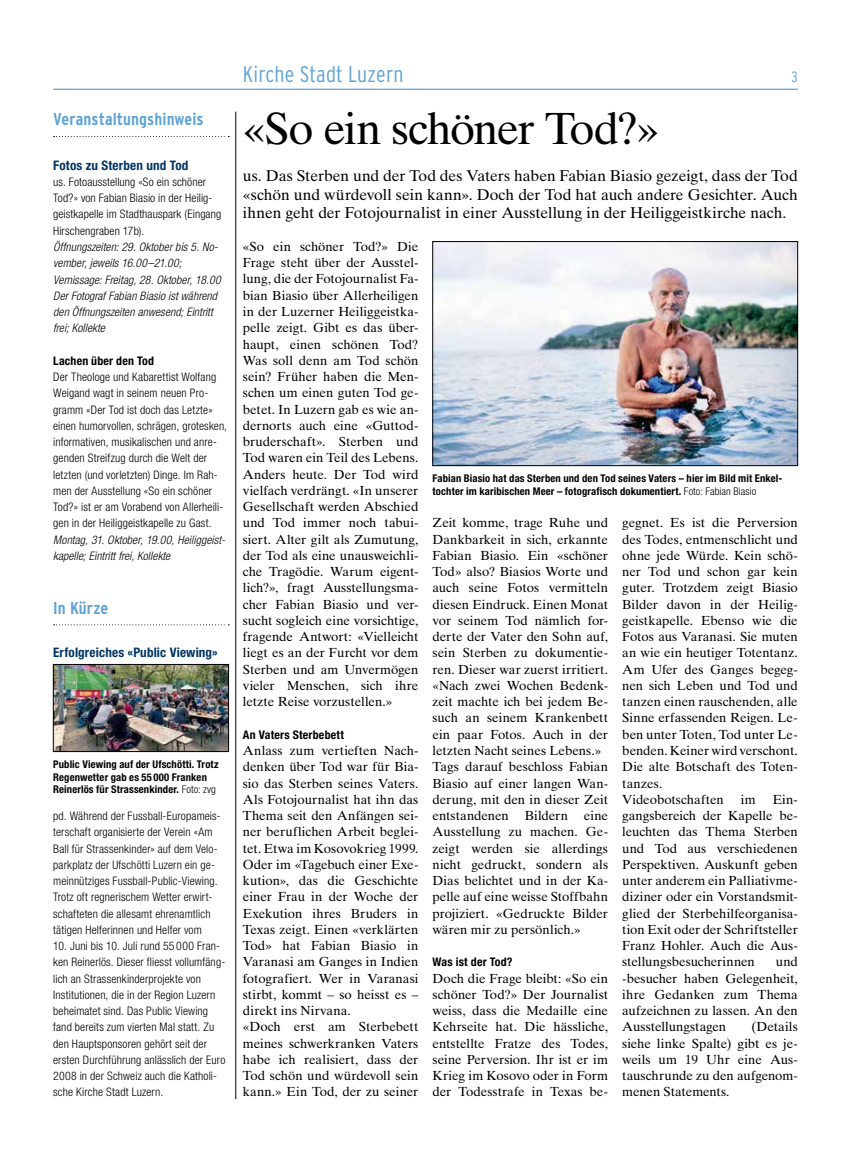
<style>
.page{position:relative;width:851px;height:1170px;background:#fff}
.page>*{position:absolute;margin:0;border:0;box-sizing:border-box;transform-origin:0 0}
.t1{font:45px "Times Ten LT Std";letter-spacing:-.035em;color:#000}
.t2{font:300 condensed 22.5px "Interstate";letter-spacing:.01em;color:#60a4d7}
.t3{font:700 condensed 17.12px "Interstate";letter-spacing:.005em;color:#60a4d7}
.t4{font:15.62px/18.8px "Times Ten LT Std";color:#000;text-align:justify}
.t5{font:300 condensed 15px "Interstate";color:#60a4d7}
.t6{font:13.12px/16.2px "Times Ten LT Std";letter-spacing:-.005em;color:#000;text-align:justify}
.t7{font:700 condensed 13.12px "Helvetica Neue LT Std";letter-spacing:.01em;color:#003564}
.t8{font:700 condensed 11.88px "Helvetica Neue LT Std";letter-spacing:.015em;color:#000}
.t9{font:300 condensed 11.75px/16.2px "Helvetica Neue LT Std";letter-spacing:.01em;color:#000}
.t10{font:italic 300 condensed 11.75px/16.2px "Helvetica Neue LT Std";letter-spacing:.01em;color:#000}
.t11{font:700 condensed 10.62px/12.8px "Helvetica Neue LT Std";letter-spacing:.015em;color:#000}
.s1{font-weight:300}
</style>
<div class="page">
<hr style="left:53px;top:89px;width:744px;height:1px;background:#60a4d7">
<img style="left:434px;top:243px;width:361px;height:221px">
<div style="left:432px;top:241px;width:365px;height:225px;border:1px solid #000"></div>
<hr style="left:235px;top:112px;width:1px;height:986px;background:#000">
<svg style="left:54px;top:136px;width:175px;height:1px"></svg>
<svg style="left:54px;top:624px;width:175px;height:1px"></svg>
<img style="left:55px;top:666px;width:172px;height:83px">
<div style="left:53px;top:664px;width:176px;height:87px;border:1px solid #000"></div>
<h3 class="t3" style="left:53px;top:110px;width:152px">Veranstaltungshinweis</h3>
<p class="t7" style="left:53px;top:157px;width:137px">Fotos zu Sterben und Tod</p>
<p class="t9" style="left:53px;top:173px;width:169px">us. Fotoausstellung «So ein schöner Tod?» von Fabian Biasio in der Heilig&shy;geistkapelle im Stadthauspark (Eingang Hirschengraben 17b).</p>
<p class="t10" style="left:53px;top:239px;width:169px">Öffnungszeiten: 29. Oktober bis 5. No&shy;vember, jeweils 16.00–21.00; Vernissage: Freitag, 28. Oktober, 18.00<br>Der Fotograf Fabian Biasio ist während den Öffnungszeiten anwesend; Eintritt frei; Kollekte</p>
<p class="t8" style="left:53px;top:353px;width:102px">Lachen über den Tod</p>
<p class="t9" style="left:53px;top:368px;width:175px">Der Theologe und Kabarettist Wolfang Weigand wagt in seinem neuen Pro&shy;gramm «Der Tod ist doch das Letzte» einen humorvollen, schrägen, grotesken, informativen, musikalischen und anre&shy;genden Streifzug durch die Welt der letzten (und vorletzten) Dinge. Im Rah&shy;men der Ausstellung «So ein schöner Tod?» ist er am Vorabend von Allerheili&shy;gen in der Heiliggeistkapelle zu Gast.</p>
<p class="t10" style="left:53px;top:531px;width:173px">Montag, 31. Oktober, 19.00, Heiliggeist&shy;kapelle; Eintritt frei, Kollekte</p>
<h3 class="t3" style="left:53px;top:598px;width:56px">In Kürze</h3>
<p class="t7" style="left:53px;top:644px;width:166px">Erfolgreiches «Public Viewing»</p>
<p class="t11" style="left:53px;top:757px;width:167px">Public Viewing auf der Ufschötti. Trotz<br>Regenwetter gab es 55 000 Franken<br>Reinerlös für Strassenkinder. <span class="s1">Foto: zvg</span></p>
<p class="t9" style="left:53px;top:807px;width:168px">pd. Während der Fussball-Europameis&shy;terschaft organisierte der Verein «Am Ball für Strassenkinder» auf dem Velo&shy;parkplatz der Ufschötti Luzern ein ge&shy;meinnütziges Fussball-Public-Viewing.<br>Trotz oft regnerischem Wetter erwirt&shy;schafteten die allesamt ehrenamtlich tätigen Helferinnen und Helfer vom</p>
<p class="t9" style="left:53px;top:937px;width:174px">10. Juni bis 10. Juli rund 55 000 Fran&shy;ken Reinerlös. Dieser fliesst vollumfäng&shy;lich an Strassenkinderprojekte von Institutionen, die in der Region Luzern beheimatet sind. Das Public Viewing fand bereits zum vierten Mal statt. Zu den Hauptsponsoren gehört seit der ersten Durchführung anlässlich der Euro 2008 in der Schweiz auch die Katholi&shy;sche Kirche Stadt Luzern.</p>
<h2 class="t2" style="left:243px;top:62px;width:162px">Kirche Stadt Luzern</h2>
<p class="t5" style="left:791px;top:68px;width:8px">3</p>
<h1 class="t1" style="left:243px;top:102px;width:418px">«So ein schöner Tod?»</h1>
<p class="t4" style="left:243px;top:166px;width:556px">us. Das Sterben und der Tod des Vaters haben Fabian Biasio gezeigt, dass der Tod «schön und würdevoll sein kann». Doch der Tod hat auch andere Gesichter. Auch ihnen geht der Fotojournalist in einer Ausstellung in der Heiliggeistkirche nach.</p>
<p class="t6" style="left:243px;top:238px;width:177px">«So ein schöner Tod?» Die Frage steht über der Ausstel&shy;lung, die der Fotojournalist Fa&shy;bian Biasio über Allerheiligen in der Luzerner Heiliggeistka&shy;pelle zeigt. Gibt es das über&shy;haupt, einen schönen Tod?<br>Was soll denn am Tod schön sein? Früher haben die Men&shy;schen um einen guten Tod ge&shy;betet. In Luzern gab es wie an&shy;dernorts auch eine «Guttod&shy;bruderschaft». Sterben und Tod waren ein Teil des Lebens.<br>Anders heute. Der Tod wird vielfach verdrängt. «In unserer Gesellschaft werden Abschied und Tod immer noch tabui&shy;siert. Alter gilt als Zumutung, der Tod als eine unausweichli&shy;che Tragödie. Warum eigent&shy;lich?», fragt Ausstellungsma&shy;cher Fabian Biasio und ver&shy;sucht sogleich eine vorsichtige, fragende Antwort: «Vielleicht liegt es an der Furcht vor dem Sterben und am Unvermögen vieler Menschen, sich ihre letzte Reise vorzustellen.»</p>
<p class="t8" style="left:243px;top:727px;width:103px">An Vaters Sterbebett</p>
<p class="t6" style="left:243px;top:742px;width:177px;text-align:left">Anlass zum vertieften Nach&shy;denken über Tod war für Bia&shy;sio das Sterben seines Vaters.<br>Als Fotojournalist hat ihn das<br>Thema seit den Anfängen sei&shy;ner beruflichen Arbeit beglei&shy;tet. Etwa im Kosovokrieg 1999.<br>Oder im «Tagebuch einer Exe&shy;kution», das die Geschichte einer Frau in der Woche der<br>Exekution ihres Bruders in<br>Texas zeigt. Einen «verklärten<br>Tod» hat Fabian Biasio in<br>Varanasi am Ganges in Indien fotografiert. Wer in Varanasi stirbt, kommt – so heisst es – direkt ins Nirvana.<br>«Doch erst am Sterbebett meines schwerkranken Vaters habe ich realisiert, dass der<br>Tod schön und würdevoll sein kann.» Ein Tod, der zu seiner</p>
<p class="t11" style="left:432px;top:472px;width:351px">Fabian Biasio hat das Sterben und den Tod seines Vaters – hier im Bild mit Enkel&shy;tochter im karibischen Meer – fotografisch dokumentiert. <span class="s1">Foto: Fabian Biasio</span></p>
<p class="t6" style="left:432px;top:514px;width:177px;text-align:left">Zeit komme, trage Ruhe und<br>Dankbarkeit in sich, erkannte<br>Fabian Biasio. Ein «schöner<br>Tod» also? Biasios Worte und auch seine Fotos vermitteln diesen Eindruck. Einen Monat vor seinem Tod nämlich for&shy;derte der Vater den Sohn auf, sein Sterben zu dokumentie&shy;ren. Dieser war zuerst irritiert. «Nach zwei Wochen Bedenk&shy;zeit machte ich bei jedem Be&shy;such an seinem Krankenbett ein paar Fotos. Auch in der letzten Nacht seines Lebens.»<br>Tags darauf beschloss Fabian<br>Biasio auf einer langen Wan&shy;derung, mit den in dieser Zeit entstandenen Bildern eine<br>Ausstellung zu machen. Ge&shy;zeigt werden sie allerdings nicht gedruckt, sondern als<br>Dias belichtet und in der Ka&shy;pelle auf eine weisse Stoffbahn projiziert. «Gedruckte Bilder wären mir zu persönlich.»</p>
<p class="t8" style="left:432px;top:954px;width:81px">Was ist der Tod?</p>
<p class="t6" style="left:432px;top:969px;width:177px">Doch die Frage bleibt: «So ein schöner Tod?» Der Journalist weiss, dass die Medaille eine Kehrseite hat. Die hässliche, entstellte Fratze des Todes, seine Perversion. Ihr ist er im Krieg im Kosovo oder in Form der Todesstrafe in Texas be-</p>
<p class="t6" style="left:622px;top:514px;width:177px;text-align:left">gegnet. Es ist die Perversion des Todes, entmenschlicht und ohne jede Würde. Kein schö&shy;ner Tod und schon gar kein guter. Trotzdem zeigt Biasio<br>Bilder davon in der Heilig&shy;geistkapelle. Ebenso wie die<br>Fotos aus Varanasi. Sie muten an wie ein heutiger Totentanz.<br>Am Ufer des Ganges begeg&shy;nen sich Leben und Tod und tanzen einen rauschenden, alle<br>Sinne erfassenden Reigen. Le&shy;ben unter Toten, Tod unter Le&shy;benden. Keiner wird verschont.<br>Die alte Botschaft des Toten&shy;tanzes.<br>Videobotschaften</p>
<p class="t6" style="left:622px;top:791px;width:177px;text-indent:150px">Ein&shy;gangsbereich der Kapelle be&shy;leuchten das Thema Sterben und Tod aus verschiedenen Perspektiven. Auskunft geben unter anderem ein Palliativme&shy;diziner oder ein Vorstandsmit&shy;glied der Sterbehilfeorganisa&shy;tion Exit oder der Schriftsteller Franz Hohler. Auch die Aus&shy;stellungsbesucherinnen</p>
<p class="t6" style="left:740px;top:791px;width:16px">im</p>
<p class="t6" style="left:622px;top:953px;width:177px;text-indent:153px">und -besucher haben Gelegenheit, ihre Gedanken zum Thema aufzeichnen zu lassen. An den Ausstellungstagen</p>
<p class="t6" style="left:622px;top:1018px;width:177px;text-indent:129px">(Details siehe linke Spalte) gibt es je&shy;weils um 19 Uhr eine Aus&shy;tauschrunde zu den aufgenom&shy;menen Statements.</p>
</div>
